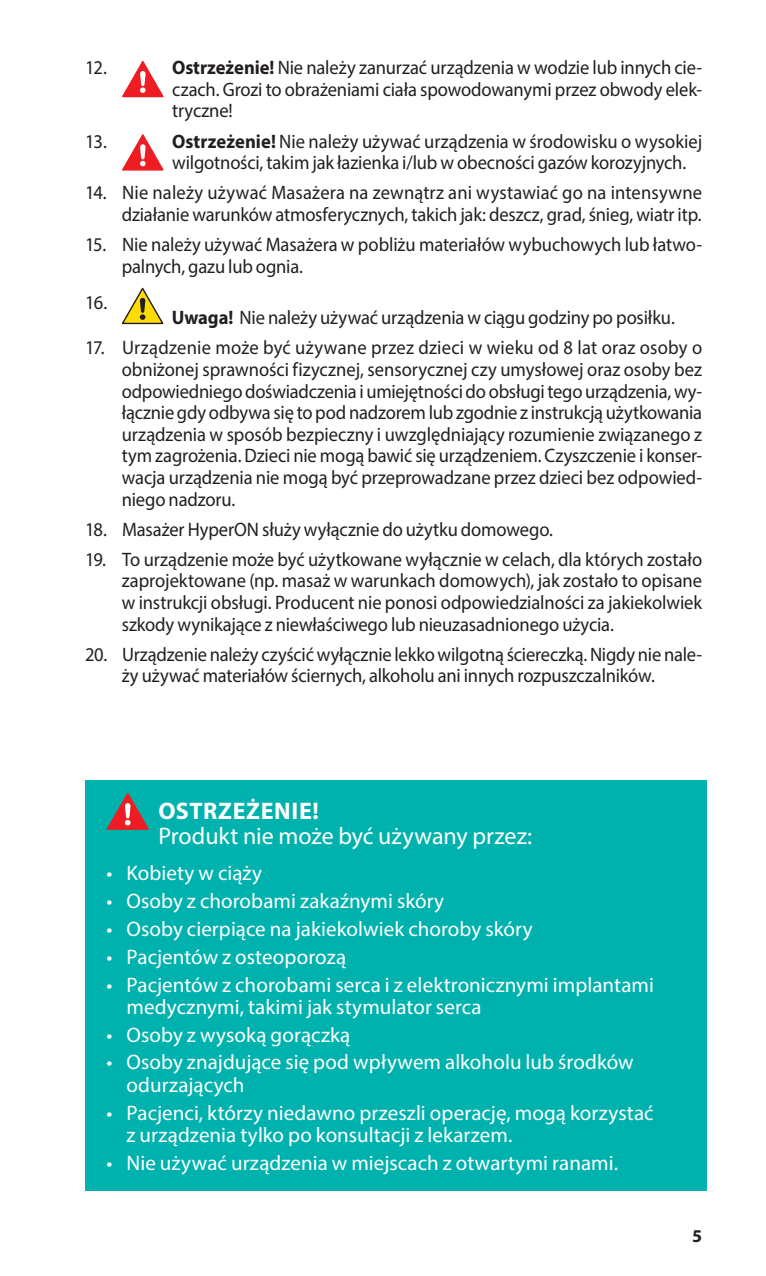
<style>
.page{position:relative;width:766px;height:1276px;background:#fff}
.page>*{position:absolute;margin:0;border:0;box-sizing:border-box;transform-origin:0 0}
._01_text{font:24px/24.9px "Myriad Pro";color:#fff}
.t1{font:21px/22.2px "Myriad Pro";letter-spacing:.005em;color:#fff}
.t2{font:19.5px/21.6px "Myriad Pro";letter-spacing:-.01em;color:#231f20;text-align:justify;scale:.95 1}
.t3{font:700 18px "Myriad Pro";color:#231f20}
.s1{font-weight:700}
</style>
<div class="page">
<svg style="left:122px;top:61px;width:42px;height:36px"></svg>
<svg style="left:122px;top:134px;width:42px;height:37px"></svg>
<svg style="left:122px;top:288px;width:41px;height:36px"></svg>
<div style="left:85px;top:780px;width:621px;height:411px;background:#00b2ae"></div>
<svg style="left:106px;top:792px;width:43px;height:38px"></svg>
<p class="t2" style="left:85px;top:57px;width:25px">12.</p>
<p class="t2" style="left:172px;top:57px;width:559px"><span class="s1">Ostrzeżenie!</span> Nie należy zanurzać urządzenia w wodzie lub innych cie&shy;czach. Grozi to obrażeniami ciała spowodowanymi przez obwody elek&shy;tryczne!</p>
<p class="t2" style="left:85px;top:130px;width:24px">13.</p>
<p class="t2" style="left:172px;top:130px;width:559px"><span class="s1">Ostrzeżenie!</span> Nie należy używać urządzenia w środowisku o wysokiej wilgotności, takim jak łazienka i/lub w obecności gazów korozyjnych.</p>
<p class="t2" style="left:85px;top:182px;width:651px;text-align:right">14. Nie należy używać Masażera na zewnątrz ani wystawiać go na intensywne działanie warunków atmosferycznych, takich jak: deszcz, grad, śnieg, wiatr itp.</p>
<p class="t2" style="left:122px;top:233px;width:612px;text-indent:-37px">15. Nie należy używać Masażera w pobliżu materiałów wybuchowych lub łatwo&shy;palnych, gazu lub ognia.</p>
<p class="t2" style="left:85px;top:291px;width:25px">16.</p>
<p class="t2" style="left:172px;top:307px;width:531px"><span class="s1">Uwaga!</span> Nie należy używać urządzenia w ciągu godziny po posiłku.</p>
<p class="t2" style="left:122px;top:337px;width:612px;text-indent:-37px">17. Urządzenie może być używane przez dzieci w wieku od 8 lat oraz osoby o obniżonej sprawności fizycznej, sensorycznej czy umysłowej oraz osoby bez odpowiedniego doświadczenia i umiejętności do obsługi tego urządzenia, wy&shy;łącznie gdy odbywa się to pod nadzorem lub zgodnie z instrukcją użytkowania urządzenia w sposób bezpieczny i uwzględniający rozumienie związanego z tym zagrożenia. Dzieci nie mogą bawić się urządzeniem. Czyszczenie i konser&shy;wacja urządzenia nie mogą być przeprowadzane przez dzieci bez odpowied&shy;niego nadzoru.</p>
<p class="t2" style="left:85px;top:518px;width:494px">18. Masażer HyperON służy wyłącznie do użytku domowego.</p>
<p class="t2" style="left:122px;top:548px;width:612px;text-indent:-37px">19. To urządzenie może być użytkowane wyłącznie w celach, dla których zostało zaprojektowane (np. masaż w warunkach domowych), jak zostało to opisane w instrukcji obsługi. Producent nie ponosi odpowiedzialności za jakiekolwiek szkody wynikające z niewłaściwego lub nieuzasadnionego użycia.</p>
<p class="t2" style="left:85px;top:643px;width:650px;text-align:center">20. Urządzenie należy czyścić wyłącznie lekko wilgotną ściereczką. Nigdy nie nale&shy;ży używać materiałów ściernych, alkoholu ani innych rozpuszczalników.</p>
<p class="_01_text" style="left:158px;top:797px;width:375px"><span class="s1">OSTRZEŻENIE!<br></span>Produkt nie może być używany przez:</p>
<p class="t1" style="left:106px;top:862px;width:157px">• Kobiety w ciąży</p>
<p class="t1" style="left:106px;top:890px;width:339px">• Osoby z chorobami zakaźnymi skóry</p>
<p class="t1" style="left:106px;top:917px;width:427px">• Osoby cierpiące na jakiekolwiek choroby skóry</p>
<p class="t1" style="left:106px;top:945px;width:241px">• Pacjentów z osteoporozą</p>
<p class="t1" style="left:126px;top:973px;width:528px;text-indent:-20px">• Pacjentów z chorobami serca i z elektronicznymi implantami medycznymi, takimi jak stymulator serca</p>
<p class="t1" style="left:106px;top:1023px;width:245px">• Osoby z wysoką gorączką</p>
<p class="t1" style="left:126px;top:1051px;width:508px;text-indent:-20px">• Osoby znajdujące się pod wpływem alkoholu lub środków odurzających</p>
<p class="t1" style="left:126px;top:1101px;width:528px;text-indent:-20px">• Pacjenci, którzy niedawno przeszli operację, mogą korzystać z urządzenia tylko po konsultacji z lekarzem.</p>
<p class="t1" style="left:106px;top:1151px;width:513px">• Nie używać urządzenia w miejscach z otwartymi ranami.</p>
<p class="t3" style="left:692px;top:1224px;width:11px">5</p>
</div>
